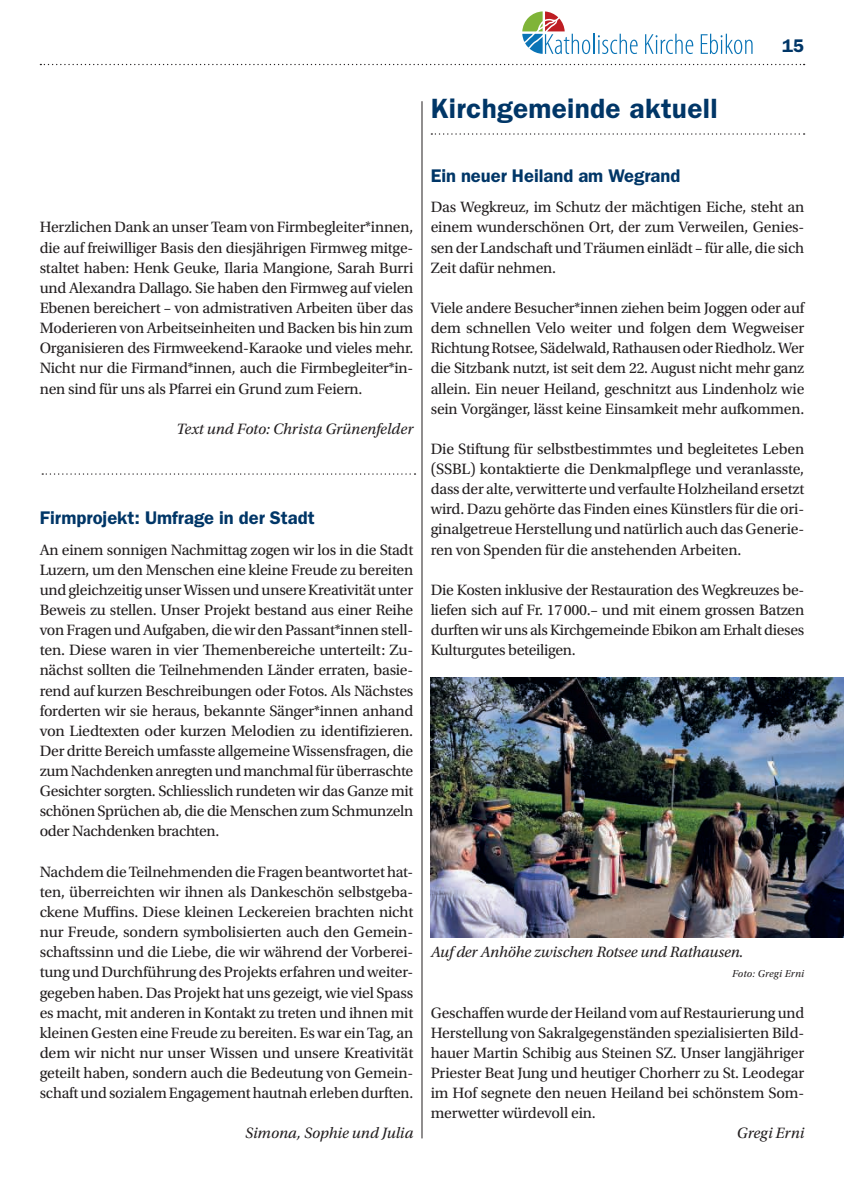
<style>
.page{position:relative;width:844px;height:1191px;background:#fff}
.page>*{position:absolute;margin:0;border:0;box-sizing:border-box;transform-origin:0 0}
.t1{font:600 28px "ITC Franklin Gothic Std";letter-spacing:.01em;color:#003667}
.t2{font:600 18.38px "ITC Franklin Gothic Std";color:#003667}
.t3{font:15.75px/20.1px "Utopia Std";letter-spacing:-.015em;color:#231f20;text-align:justify}
.t4{font:italic 15.75px "Utopia Std";letter-spacing:-.005em;color:#231f20}
.t5{font:italic 10.5px "Utopia Std";letter-spacing:.02em;color:#231f20}
</style>
<div class="page">
<svg style="left:40px;top:64px;width:764px;height:1px"></svg>
<svg style="left:522px;top:11px;width:115px;height:43px"></svg>
<svg style="left:645px;top:34px;width:48px;height:20px"></svg>
<svg style="left:700px;top:34px;width:52px;height:20px"></svg>
<svg style="left:42px;top:473px;width:373px;height:2px"></svg>
<hr style="left:421px;top:101px;width:1px;height:1037px;background:#231f20">
<svg style="left:431px;top:133px;width:373px;height:2px"></svg>
<img style="left:430px;top:677px;width:413px;height:260px">
<p class="t2" style="left:781px;top:35px;width:24px">15</p>
<h1 class="t1" style="left:430px;top:92px;width:288px">Kirchgemeinde aktuell</h1>
<p class="t3" style="left:40px;top:217px;width:375px">Herzlichen Dank an unser Team von Firmbegleiter*innen, die auf freiwilliger Basis den diesjährigen Firmweg mitge&shy;staltet haben: Henk Geuke, Ilaria Mangione, Sarah Burri und Alexandra Dallago. Sie haben den Firmweg auf vielen Ebenen bereichert – von admistrativen Arbeiten über das Moderieren von Arbeitseinheiten und Backen bis hin zum Organisieren des Firmweekend-Karaoke und vieles mehr.<br>Nicht nur die Firmand*innen, auch die Firmbegleiter*in&shy;nen sind für uns als Pfarrei ein Grund zum Feiern.</p>
<p class="t4" style="left:176px;top:420px;width:238px">Text und Foto: Christa Grünenfelder</p>
<p class="t2" style="left:40px;top:507px;width:276px">Firmprojekt: Umfrage in der Stadt</p>
<p class="t3" style="left:40px;top:539px;width:375px">An einem sonnigen Nachmittag zogen wir los in die Stadt Luzern, um den Menschen eine kleine Freude zu bereiten und gleichzeitig unser Wissen und unsere Kreativität unter Beweis zu stellen. Unser Projekt bestand aus einer Reihe von Fragen und Aufgaben, die wir den Passant*innen stell&shy;ten. Diese waren in vier Themenbereiche unterteilt: Zu&shy;nächst sollten die Teilnehmenden Länder erraten, basie&shy;rend auf kurzen Beschreibungen oder Fotos. Als Nächstes forderten wir sie heraus, bekannte Sänger*innen anhand von Liedtexten oder kurzen Melodien zu identifizieren.<br>Der dritte Bereich umfasste allgemeine Wissensfragen, die zum Nachdenken anregten und manchmal für überraschte Gesichter sorgten. Schliesslich rundeten wir das Ganze mit schönen Sprüchen ab, die die Menschen zum Schmunzeln oder Nachdenken brachten.</p>
<p class="t3" style="left:40px;top:861px;width:375px">Nachdem die Teilnehmenden die Fragen beantwortet hat&shy;ten, überreichten wir ihnen als Dankeschön selbstgeba&shy;ckene Muffins. Diese kleinen Leckereien brachten nicht nur Freude, sondern symbolisierten auch den Gemein&shy;schaftssinn und die Liebe, die wir während der Vorberei&shy;tung und Durchführung des Projekts erfahren und weiter&shy;gegeben haben. Das Projekt hat uns gezeigt, wie viel Spass es macht, mit anderen in Kontakt zu treten und ihnen mit kleinen Gesten eine Freude zu bereiten. Es war ein Tag, an dem wir nicht nur unser Wissen und unsere Kreativität geteilt haben, sondern auch die Bedeutung von Gemein&shy;schaft und sozialem Engagement hautnah erleben durften.</p>
<p class="t4" style="left:245px;top:1124px;width:170px">Simona, Sophie und Julia</p>
<p class="t2" style="left:430px;top:165px;width:251px">Ein neuer Heiland am Wegrand</p>
<p class="t3" style="left:430px;top:197px;width:375px">Das Wegkreuz, im Schutz der mächtigen Eiche, steht an einem wunderschönen Ort, der zum Verweilen, Genies&shy;sen der Landschaft und Träumen einlädt – für alle, die sich Zeit dafür nehmen.</p>
<p class="t3" style="left:430px;top:298px;width:375px">Viele andere Besucher*innen ziehen beim Joggen oder auf dem schnellen Velo weiter und folgen dem Wegweiser Richtung Rotsee, Sädelwald, Rathausen oder Riedholz. Wer die Sitzbank nutzt, ist seit dem 22. August nicht mehr ganz allein. Ein neuer Heiland, geschnitzt aus Lindenholz wie sein Vorgänger, lässt keine Einsamkeit mehr aufkommen.</p>
<p class="t3" style="left:430px;top:439px;width:375px">Die Stiftung für selbstbestimmtes und begleitetes Leben (SSBL) kontaktierte die Denkmalpflege und veranlasste, dass der alte, verwitterte und verfaulte Holzheiland ersetzt wird. Dazu gehörte das Finden eines Künstlers für die ori&shy;ginalgetreue Herstellung und natürlich auch das Generie&shy;ren von Spenden für die anstehenden Arbeiten.</p>
<p class="t3" style="left:430px;top:580px;width:375px">Die Kosten inklusive der Restauration des Wegkreuzes be&shy;liefen sich auf Fr. 17000.– und mit einem grossen Batzen durften wir uns als Kirchgemeinde Ebikon am Erhalt dieses Kulturgutes beteiligen.</p>
<p class="t4" style="left:430px;top:943px;width:314px">Auf der Anhöhe zwischen Rotsee und Rathausen.</p>
<p class="t5" style="left:731px;top:968px;width:74px">Foto: Gregi Erni</p>
<p class="t3" style="left:430px;top:1002px;width:375px">Geschaffen wurde der Heiland vom auf Restaurierung und Herstellung von Sakralgegenständen spezialisierten Bild&shy;hauer Martin Schibig aus Steinen SZ. Unser langjähriger Priester Beat Jung und heutiger Chorherr zu St. Leodegar im Hof segnete den neuen Heiland bei schönstem Som&shy;merwetter würdevoll ein.</p>
<p class="t4" style="left:736px;top:1124px;width:69px">Gregi Erni</p>
</div>
